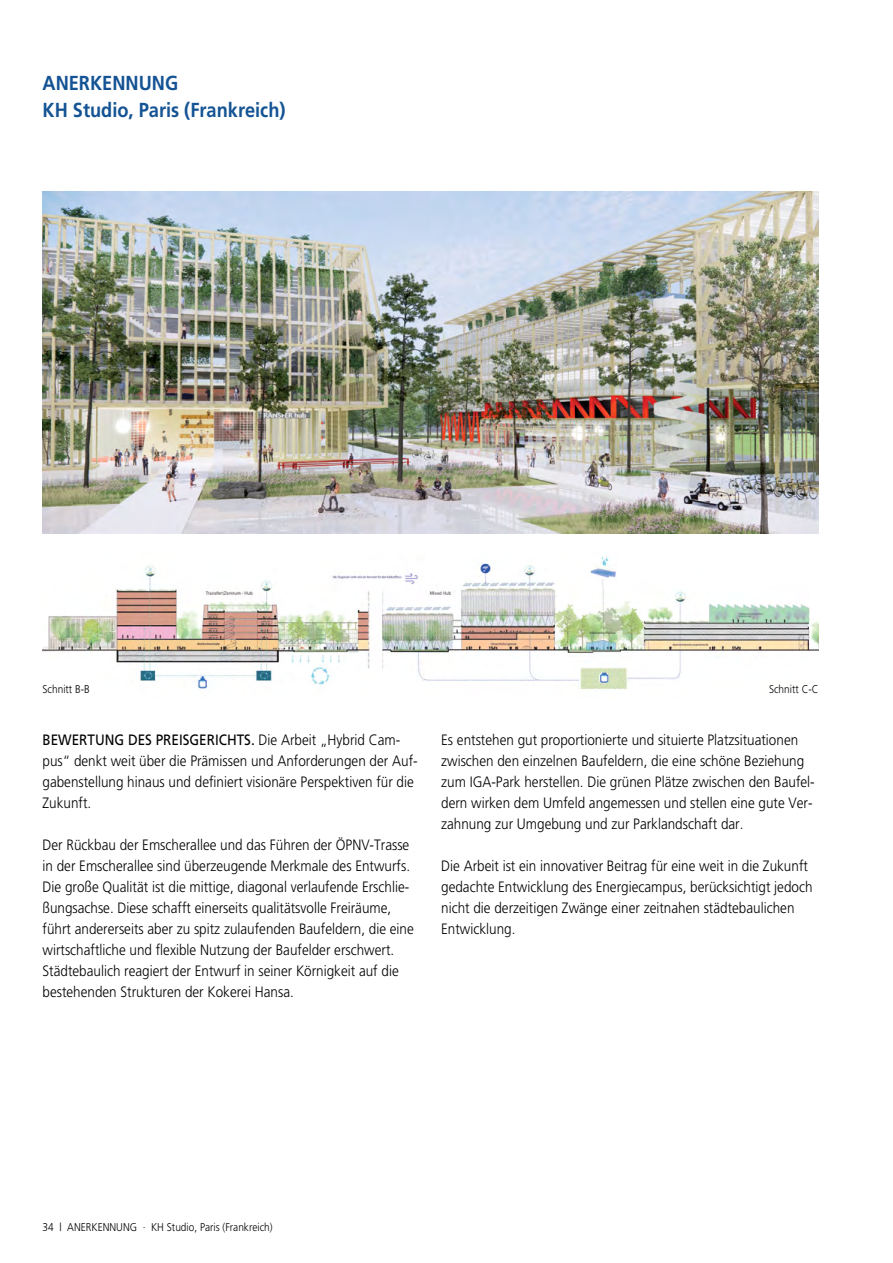
<style>
.page{position:relative;width:893px;height:1263px;background:#fff}
.page>*{position:absolute;margin:0;border:0;box-sizing:border-box;transform-origin:0 0}
._1_Titel_12_rom{font:700 20.25px "Frutiger";color:#145394;scale:.9 1}
._1_Fließ{font:300 15px/21px "Frutiger";color:#000;scale:.9 1}
._1_Bild{font:300 11.25px "Frutiger";color:#000;scale:.9 1}
.s1{font-weight:400}
</style>
<div class="page">
<img style="left:43px;top:191px;width:776px;height:343px">
<img style="left:43px;top:556px;width:776px;height:134px">
<p class="_1_Titel_12_rom" style="left:43px;top:71px;width:152px">ANERKENNUNG</p>
<p class="_1_Titel_12_rom" style="left:43px;top:98px;width:272px">KH Studio, Paris (Frankreich)</p>
<p class="_1_Bild" style="left:43px;top:683px;width:54px">Schnitt B-B</p>
<p class="_1_Bild" style="left:769px;top:683px;width:57px">Schnitt C-C</p>
<p class="_1_Fließ" style="left:43px;top:730px;width:418px"><span class="s1">BEWERTUNG DES PREISGERICHTS.</span> Die Arbeit „Hybrid Cam&shy;pus“ denkt weit über die Prämissen und Anforderungen der Auf&shy;gabenstellung hinaus und definiert visionäre Perspektiven für die Zukunft.</p>
<p class="_1_Fließ" style="left:43px;top:835px;width:410px">Der Rückbau der Emscherallee und das Führen der ÖPNV-Trasse in der Emscherallee sind überzeugende Merkmale des Entwurfs.</p>
<p class="_1_Fließ" style="left:43px;top:877px;width:414px">Die große Qualität ist die mittige, diagonal verlaufende Erschlie&shy;ßungsachse. Diese schafft einerseits qualitätsvolle Freiräume, führt andererseits aber zu spitz zulaufenden Baufeldern, die eine wirtschaftliche und flexible Nutzung der Baufelder erschwert.<br>Städtebaulich reagiert der Entwurf in seiner Körnigkeit auf die bestehenden Strukturen der Kokerei Hansa.</p>
<p class="_1_Fließ" style="left:441px;top:730px;width:417px">Es entstehen gut proportionierte und situierte Platzsituationen zwischen den einzelnen Baufeldern, die eine schöne Beziehung zum IGA-Park herstellen. Die grünen Plätze zwischen den Baufel&shy;dern wirken dem Umfeld angemessen und stellen eine gute Ver&shy;zahnung zur Umgebung und zur Parklandschaft dar.</p>
<p class="_1_Fließ" style="left:441px;top:856px;width:414px">Die Arbeit ist ein innovativer Beitrag für eine weit in die Zukunft gedachte Entwicklung des Energiecampus, berücksichtigt jedoch nicht die derzeitigen Zwänge einer zeitnahen städtebaulichen Entwicklung.</p>
<p class="_1_Bild" style="left:43px;top:1221px;width:257px">34 | ANERKENNUNG · KH Studio, Paris (Frankreich)</p>
</div>
